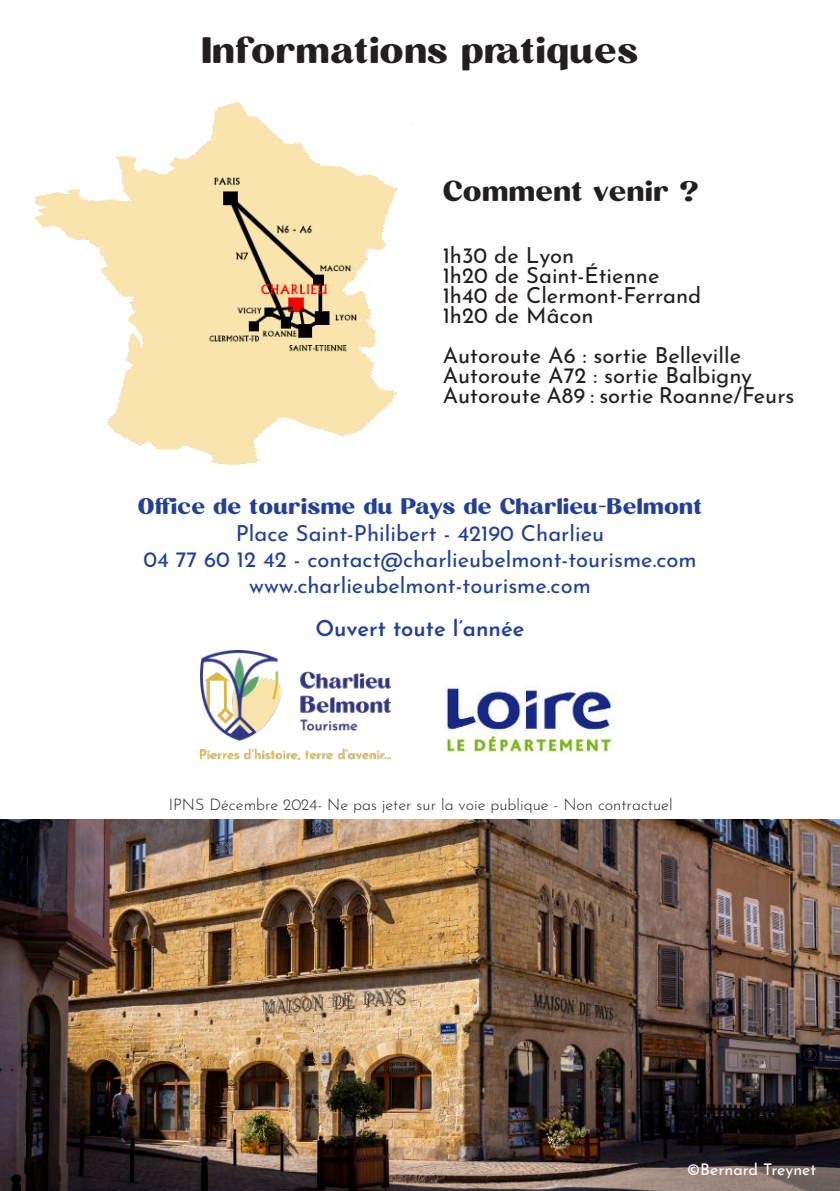
<style>
.page{position:relative;width:840px;height:1191px;background:#fff}
.page>*{position:absolute;margin:0;border:0;box-sizing:border-box;transform-origin:0 0}
.t1{font:36px "Milgran";letter-spacing:.005em;color:#231f20}
.t2{font:28px "Milgran";letter-spacing:.015em;color:#231f20}
.t3{font:22px/20px "Josefin Sans";color:#231f20}
.t4{font:22px/26.4px "Josefin Sans";color:#223f99;text-align:center}
.t5{font:22px "Milgran";letter-spacing:.01em;color:#223f99}
.t6{font:600 22px "Josefin Sans";color:#223f99}
.t7{font:300 16px "Josefin Sans";color:#231f20}
.t8{font:16px "Josefin Sans";color:#fff}
</style>
<div class="page">
<img style="left:34px;top:102px;width:363px;height:363px">
<img style="left:0;top:819px;width:839px;height:372px">
<img style="left:200px;top:650px;width:190px;height:110px">
<img style="left:445px;top:685px;width:170px;height:70px">
<h1 class="t1" style="left:201px;top:29px;width:438px">Informations pratiques</h1>
<p class="t2" style="left:442px;top:174px;width:258px">Comment venir ?</p>
<p class="t3" style="left:442px;top:243px;width:260px">1h30 de Lyon<br>1h20 de Saint-Étienne<br>1h40 de Clermont-Ferrand<br>1h20 de Mâcon</p>
<p class="t3" style="left:442px;top:343px;width:353px">Autoroute A6 : sortie Belleville<br>Autoroute A72 : sortie Balbigny<br>Autoroute A89 : sortie Roanne/Feurs</p>
<p class="t5" style="left:138px;top:493px;width:565px">Office de tourisme du Pays de Charlieu-Belmont</p>
<p class="t4" style="left:143px;top:518px;width:554px">Place Saint-Philibert - 42190 Charlieu<br>04 77 60 12 42 - contact@charlieubelmont-tourisme.com www.charlieubelmont-tourisme.com</p>
<p class="t6" style="left:315px;top:618px;width:211px">Ouvert toute l’année</p>
<p class="t7" style="left:169px;top:792px;width:505px">IPNS Décembre 2024- Ne pas jeter sur la voie publique - Non contractuel</p>
<p class="t8" style="left:686px;top:1157px;width:131px">©Bernard Treynet</p>
</div>
